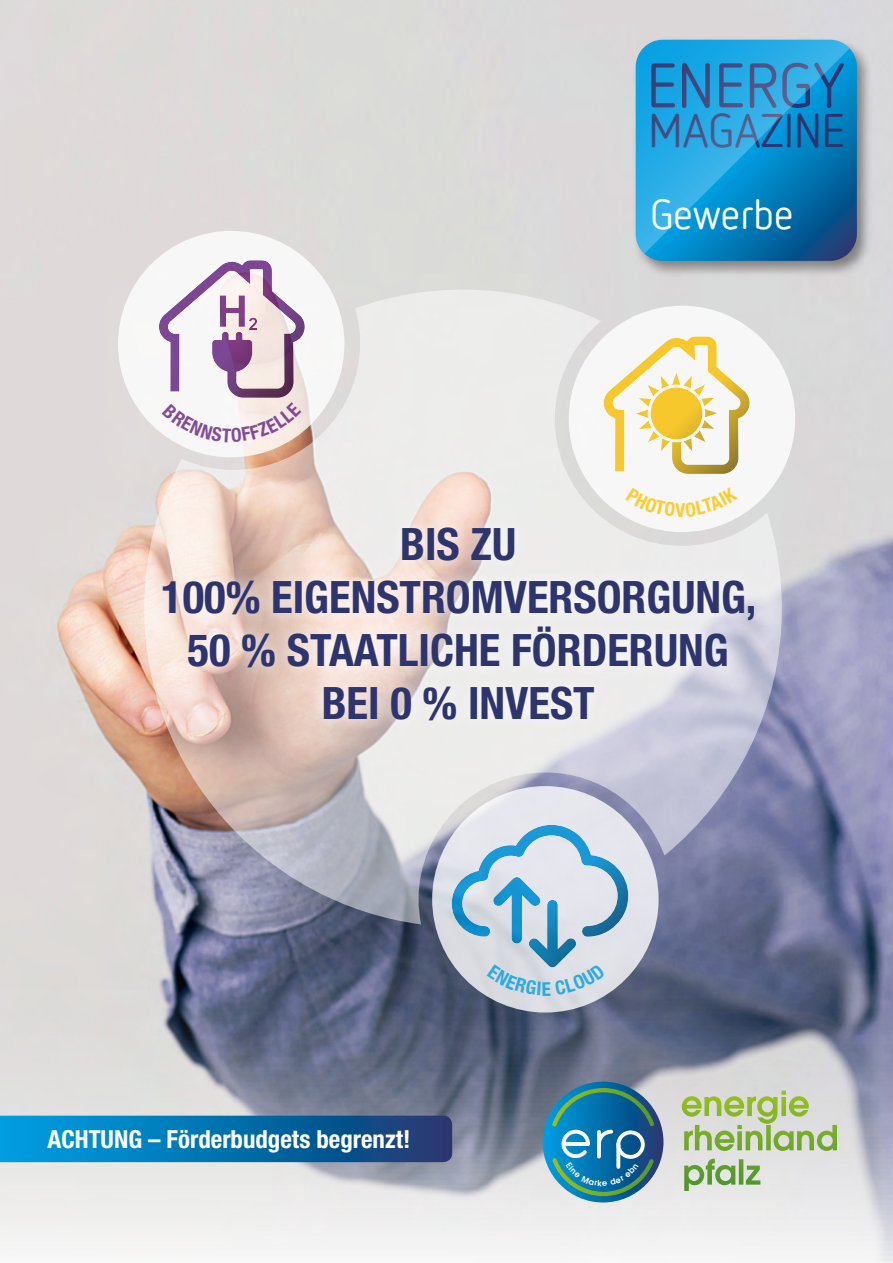
<style>
.page{position:relative;width:893px;height:1263px;background:#fff}
.page>*{position:absolute;margin:0;border:0;box-sizing:border-box;transform-origin:0 0}
.t1{font:62.7px "Netto OT";color:#2e346e}
.t2{font:46.95px "Netto OT";color:#2e346e}
.t3{font:700 condensed 44.7px/53.2px "Helvetica Neue";color:#2e346e;text-align:center}
.t4{font:41.85px "Netto OT";color:#fff}
.t5{font:700 condensed 24.9px "Helvetica Neue LT Std";color:#fff}
</style>
<div class="page">
<img style="left:0;top:0;width:893px;height:1263px">
<svg style="left:0;top:1116px;width:452px;height:46px;background:#066daa"></svg>
<div style="left:432px;top:786px;width:227px;height:226px;background:#dcdee4;border-radius:50%"></div>
<div style="left:118px;top:231px;width:226px;height:226px;background:#f8f7f7;border-radius:50%"></div>
<svg style="left:144px;top:290px;width:638px;height:634px"></svg>
<div style="left:151px;top:514px;width:616px;height:220px;background:#fff;opacity:.75"></div>
<div style="left:632px;top:36px;width:241px;height:241px;background:#1a1a18;opacity:.45"></div>
<svg style="left:636px;top:40px;width:221px;height:221px;background:#1694d0"></svg>
<svg style="left:682px;top:1091px;width:155px;height:60px;background:#bccd9d"></svg>
<svg style="left:452px;top:825px;width:176px;height:170px"></svg>
<svg style="left:159px;top:260px;width:146px;height:182px"></svg>
<svg style="left:625px;top:486px;width:113px;height:31px"></svg>
<svg style="left:543px;top:1081px;width:120px;height:121px;background:#438aa9"></svg>
<h1 class="t1" style="left:647px;top:51px;width:199px">ENERGY</h1>
<p class="t2" style="left:649px;top:105px;width:198px">MAGAZINE</p>
<p class="t4" style="left:650px;top:191px;width:145px">Gewerbe</p>
<p class="t3" style="left:161px;top:516px;width:597px">BIS ZU<br>100% EIGENSTROMVERSORGUNG,<br>50 % STAATLICHE FÖRDERUNG<br>BEI 0 % INVEST</p>
<p class="t5" style="left:48px;top:1124px;width:364px">ACHTUNG – Förderbudgets begrenzt!</p>
</div>
